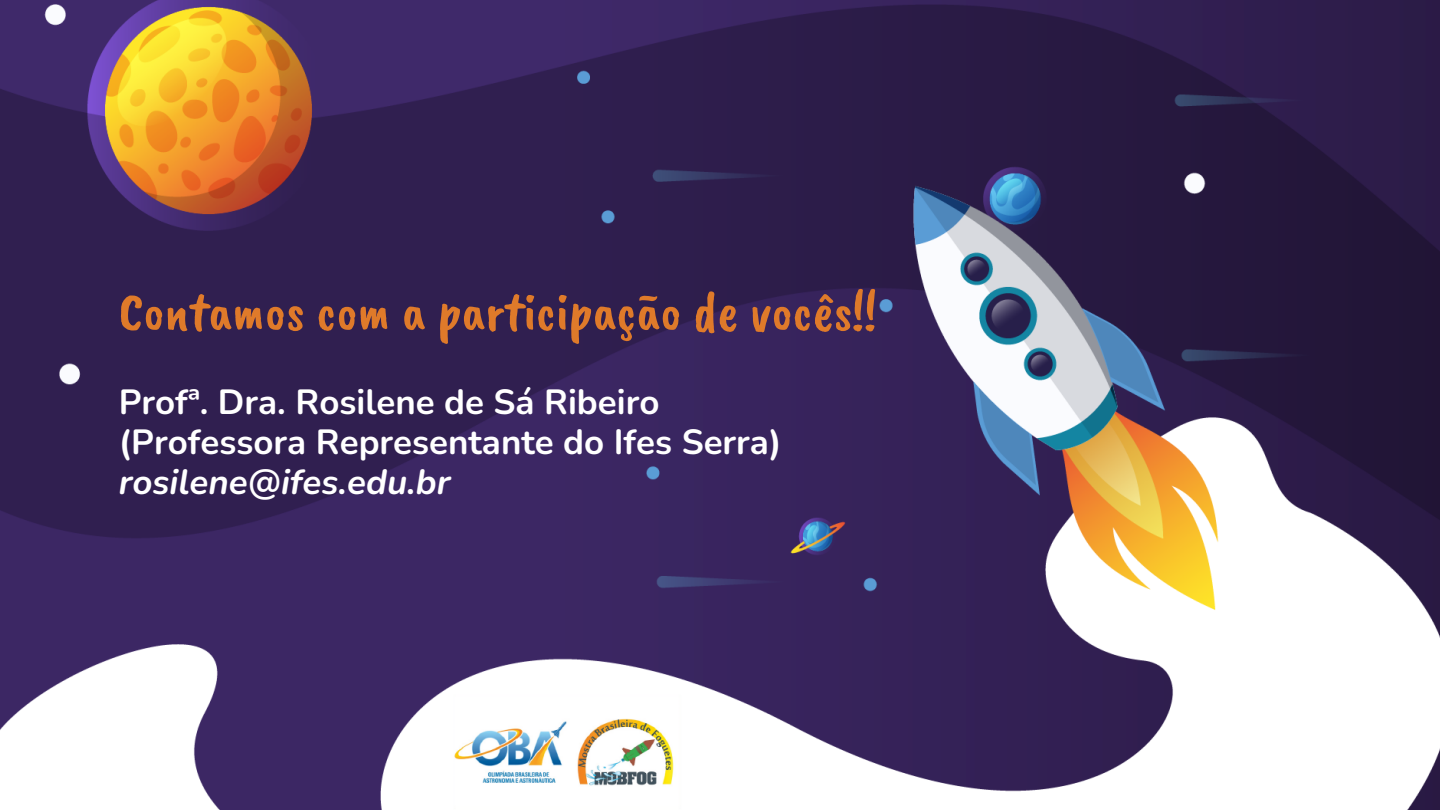
<style>
.page{position:relative;width:1440px;height:810px;background:#fff}
.page>*{position:absolute;margin:0;border:0;box-sizing:border-box;transform-origin:0 0}
.t1{font:55.3px "Caveat Brush";color:#df7a2a}
.t2{font:700 34.9px "Nunito";color:#fff}
.t3{font:italic 700 34.9px "Nunito";color:#fff}
</style>
<div class="page">
<img style="left:0;top:0;width:1440px;height:810px">
<h1 class="t1" style="left:119px;top:277px;width:760px">Contamos com a participação de vocês!!</h1>
<p class="t2" style="left:119px;top:379px;width:542px">Profª. Dra. Rosilene de Sá Ribeiro</p>
<p class="t2" style="left:119px;top:419px;width:664px">(Professora Representante do Ifes Serra)</p>
<p class="t3" style="left:119px;top:459px;width:333px">rosilene@ifes.edu.br</p>
</div>
